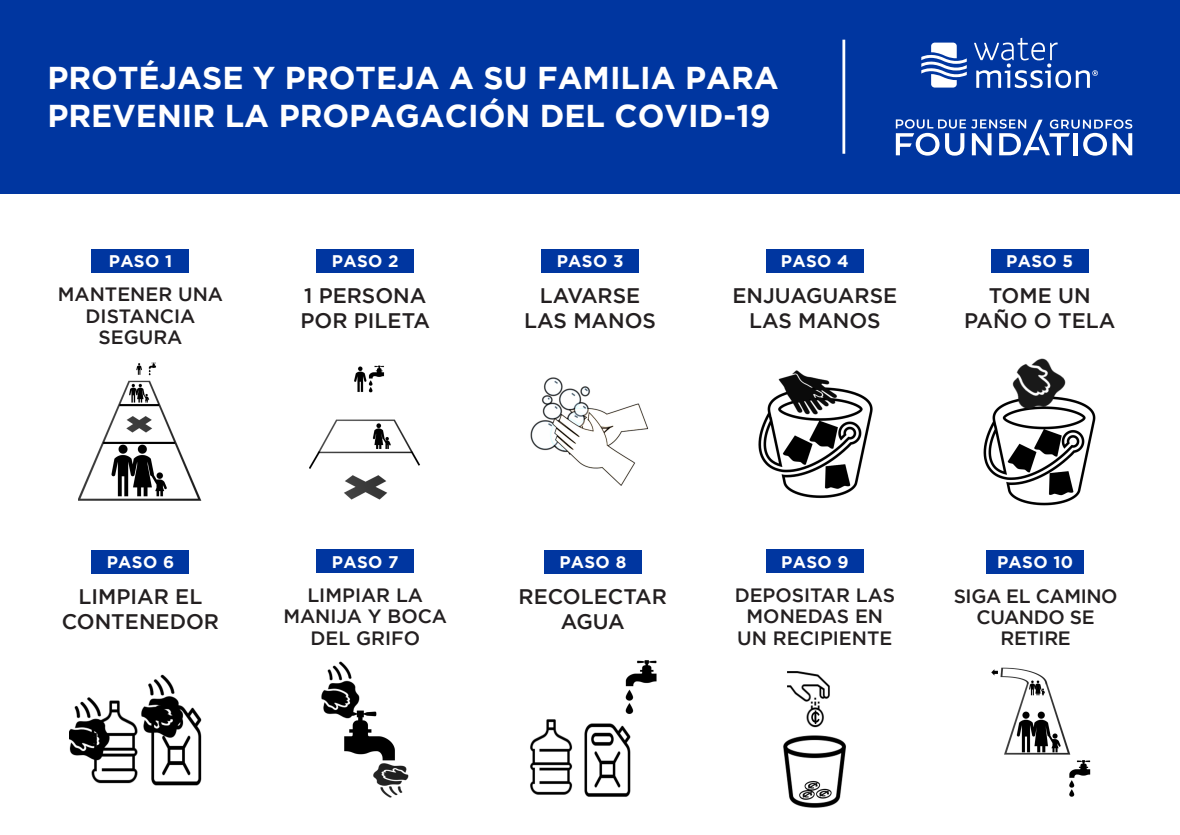
<style>
.page{position:relative;width:1180px;height:835px;background:#fff}
.page>*{position:absolute;margin:0;border:0;box-sizing:border-box;transform-origin:0 0}
.t1{font:700 31.5px/37.8px "Gotham";color:#fff}
.t2{font:500 21px/25.2px "Gotham";color:#231f20;text-align:center}
.t3{font:500 19.25px/21.3px "Gotham";color:#231f20;text-align:center}
.t4{font:500 19.25px/21.3px "Gotham";letter-spacing:-.02em;color:#231f20;text-align:center}
.t5{font:700 16.8px "Gotham";letter-spacing:.02em;color:#fff}
</style>
<div class="page">
<div style="left:0;top:0;width:1179px;height:193px;background:#0036a0"></div>
<div style="left:91px;top:249px;width:98px;height:23px;background:#0036a0"></div>
<img style="left:79px;top:362px;width:122px;height:138px">
<div style="left:316px;top:249px;width:98px;height:23px;background:#0036a0"></div>
<img style="left:310px;top:365px;width:110px;height:135px">
<div style="left:541px;top:249px;width:98px;height:23px;background:#0036a0"></div>
<img style="left:530px;top:377px;width:119px;height:109px">
<div style="left:766px;top:249px;width:97px;height:23px;background:#0036a0"></div>
<img style="left:758px;top:370px;width:115px;height:129px">
<div style="left:990px;top:249px;width:98px;height:23px;background:#0036a0"></div>
<img style="left:983px;top:358px;width:113px;height:148px">
<div style="left:91px;top:550px;width:98px;height:23px;background:#0036a0"></div>
<img style="left:69px;top:674px;width:133px;height:112px">
<div style="left:316px;top:549px;width:98px;height:24px;background:#0036a0"></div>
<img style="left:321px;top:661px;width:88px;height:137px">
<div style="left:544px;top:549px;width:97px;height:24px;background:#0036a0"></div>
<img style="left:530px;top:660px;width:127px;height:137px">
<div style="left:766px;top:549px;width:97px;height:24px;background:#0036a0"></div>
<img style="left:783px;top:671px;width:63px;height:137px">
<div style="left:986px;top:550px;width:97px;height:23px;background:#0036a0"></div>
<img style="left:991px;top:667px;width:100px;height:130px">
<svg style="left:921px;top:43px;width:45px;height:44px"></svg>
<svg style="left:974px;top:38px;width:123px;height:50px"></svg>
<svg style="left:895px;top:119px;width:237px;height:36px"></svg>
<hr style="left:842px;top:40px;width:3px;height:114px;background:#fff">
<p class="t1" style="left:47px;top:58px;width:732px">PROTÉJASE Y PROTEJA A SU FAMILIA PARA<br>PREVENIR LA PROPAGACIÓN DEL COVID-19</p>
<p class="t5" style="left:109px;top:251px;width:65px">PASO 1</p>
<p class="t3" style="left:58px;top:283px;width:167px">MANTENER UNA<br>DISTANCIA<br>SEGURA</p>
<p class="t5" style="left:332px;top:251px;width:68px">PASO 2</p>
<p class="t2" style="left:304px;top:282px;width:124px">1 PERSONA</p>
<p class="t2" style="left:300px;top:307px;width:131px">POR PILETA</p>
<p class="t5" style="left:556px;top:251px;width:68px">PASO 3</p>
<p class="t2" style="left:524px;top:282px;width:133px">LAVARSE<br>LAS MANOS</p>
<p class="t5" style="left:781px;top:251px;width:69px">PASO 4</p>
<p class="t2" style="left:732px;top:282px;width:166px">ENJUAGUARSE<br>LAS MANOS</p>
<p class="t5" style="left:1006px;top:251px;width:68px">PASO 5</p>
<p class="t2" style="left:963px;top:282px;width:153px">TOME UN<br>PAÑO O TELA</p>
<p class="t5" style="left:107px;top:552px;width:69px">PASO 6</p>
<p class="t2" style="left:62px;top:583px;width:159px">LIMPIAR EL<br>CONTENEDOR</p>
<p class="t5" style="left:332px;top:551px;width:68px">PASO 7</p>
<p class="t3" style="left:283px;top:583px;width:165px">LIMPIAR LA<br>MANIJA Y BOCA<br>DEL GRIFO</p>
<p class="t5" style="left:559px;top:552px;width:68px">PASO 8</p>
<p class="t2" style="left:518px;top:582px;width:150px">RECOLECTAR<br>AGUA</p>
<p class="t5" style="left:781px;top:551px;width:69px">PASO 9</p>
<p class="t3" style="left:734px;top:583px;width:162px">DEPOSITAR LAS<br>MONEDAS EN<br>UN RECIPIENTE</p>
<p class="t5" style="left:997px;top:552px;width:78px">PASO 10</p>
<p class="t4" style="left:953px;top:584px;width:165px">SIGA EL CAMINO<br>CUANDO SE<br>RETIRE</p>
</div>
